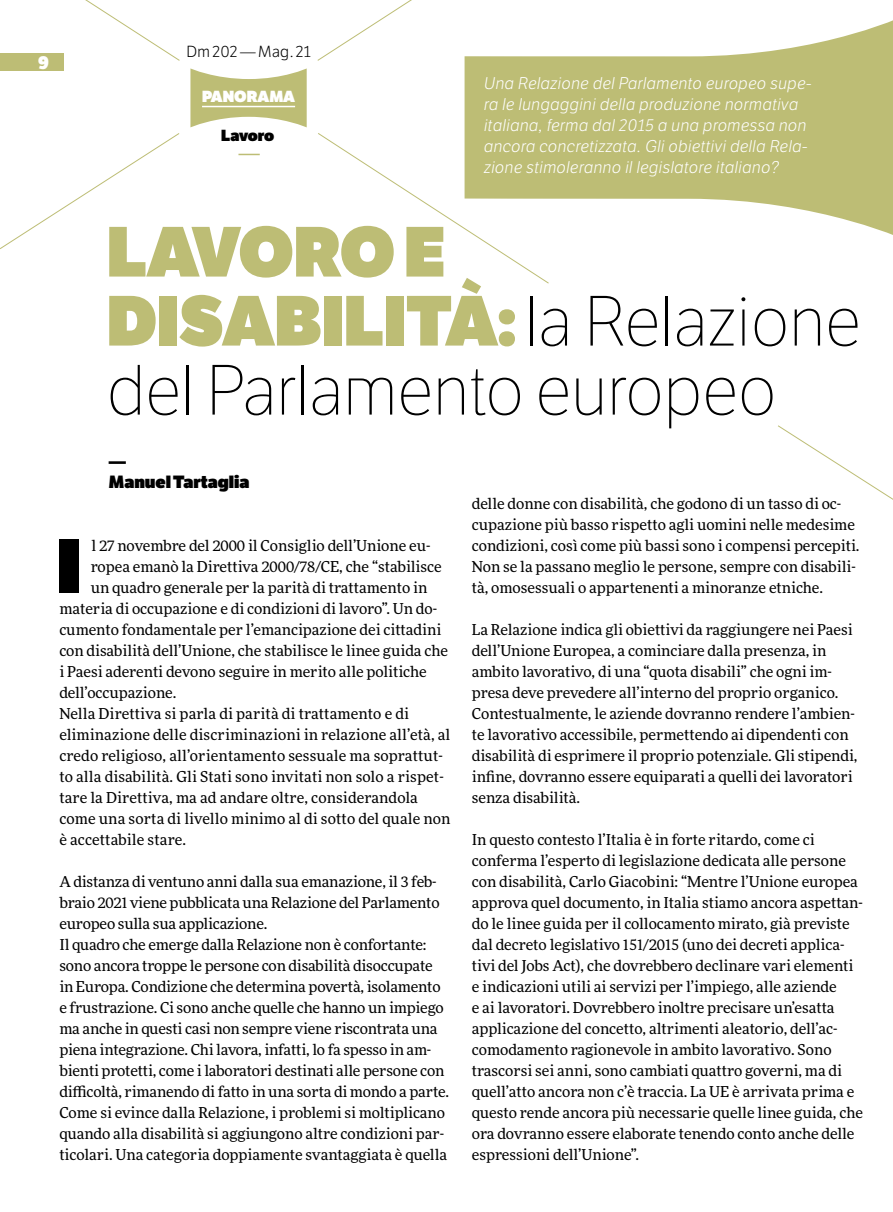
<style>
.page{position:relative;width:893px;height:1212px;background:#fff}
.page>*{position:absolute;margin:0;border:0;box-sizing:border-box;transform-origin:0 0}
.t1{font:800 74.85px "LFT Etica Display";color:#000}
.t2{font:100 69px/69px "LFT Etica Display";color:#000}
.t3{font:800 18px "LFT Etica Display";color:#fff}
.t4{font:800 17.25px/21px "LFT Etica Display";color:#000}
.t5{font:italic 300 16.5px/21px "LFT Etica";letter-spacing:.025em;color:#fff}
.t6{font:300 15.6px "LFT Etica";letter-spacing:.02em;color:#000}
.t7{font:800 15.6px "LFT Etica Display";color:#fff}
.t8{font:800 15.6px "LFT Etica Display";letter-spacing:-.005em;color:#000}
.t9{font:15px/21px "More Pro";color:#000}
.s1{font-weight:800;color:#bdbd75}
</style>
<div class="page">
<svg style="left:0;top:133px;width:180px;height:116px"></svg>
<div style="left:0;top:53px;width:64px;height:18px;background:#bdbd75"></div>
<svg style="left:465px;top:20px;width:428px;height:215px;fill:#bdbd75"></svg>
<svg style="left:317px;top:0;width:394px;height:61px"></svg>
<svg style="left:318px;top:132px;width:232px;height:152px"></svg>
<svg style="left:85px;top:0;width:95px;height:61px"></svg>
<svg style="left:190px;top:68px;width:117px;height:59px"></svg>
<hr style="left:202px;top:106px;width:93px;height:1px;background:#fff">
<svg style="left:238px;top:154px;width:22px;height:1px"></svg>
<svg style="left:778px;top:425px;width:115px;height:75px"></svg>
<p class="t3" style="left:38px;top:51px;width:12px">9</p>
<p class="t6" style="left:186px;top:43px;width:126px">Dm 202 — Mag. 21</p>
<p class="t7" style="left:202px;top:87px;width:95px">PANORAMA</p>
<p class="t8" style="left:221px;top:126px;width:55px">Lavoro</p>
<p class="t5" style="left:484px;top:73px;width:329px">Una Relazione del Parlamento europeo supe&shy;ra le lungaggini della produzione normativa italiana, ferma dal 2015 a una promessa non ancora concretizzata. Gli obiettivi della Rela&shy;zione stimoleranno il legislatore italiano?</p>
<h2 class="t2" style="left:107px;top:220px;width:756px"><span class="s1">LAVORO E<br>DISABILITÀ:</span>la Relazione del Parlamento europeo</h2>
<p class="t4" style="left:109px;top:450px;width:142px">—<br>Manuel Tartaglia</p>
<p class="t9" style="left:472px;top:492px;width:389px">delle donne con disabilità, che godono di un tasso di oc&shy;cupazione più basso rispetto agli uomini nelle medesime condizioni, così come più bassi sono i compensi percepiti.<br>Non se la passano meglio le persone, sempre con disabili&shy;tà, omosessuali o appartenenti a minoranze etniche.</p>
<p class="t9" style="left:472px;top:618px;width:387px">La Relazione indica gli obiettivi da raggiungere nei Paesi dell’Unione Europea, a cominciare dalla presenza, in ambito lavorativo, di una “quota disabili” che ogni im&shy;presa deve prevedere all’interno del proprio organico.<br>Contestualmente, le aziende dovranno rendere l’ambien&shy;te lavorativo accessibile, permettendo ai dipendenti con disabilità di esprimere il proprio potenziale. Gli stipendi, infine, dovranno essere equiparati a quelli dei lavoratori senza disabilità.</p>
<p class="t9" style="left:472px;top:828px;width:393px">In questo contesto l’Italia è in forte ritardo, come ci conferma l’esperto di legislazione dedicata alle persone con disabilità, Carlo Giacobini: “Mentre l’Unione europea approva quel documento, in Italia stiamo ancora aspettan&shy;do le linee guida per il collocamento mirato, già previste dal decreto legislativo 151/2015 (uno dei decreti applica&shy;tivi del Jobs Act), che dovrebbero declinare vari elementi e indicazioni utili ai servizi per l’impiego, alle aziende<br>e ai lavoratori. Dovrebbero inoltre precisare un’esatta applicazione del concetto, altrimenti aleatorio, dell’ac&shy;comodamento ragionevole in ambito lavorativo. Sono trascorsi sei anni, sono cambiati quattro governi, ma di quell’atto ancora non c’è traccia. La UE è arrivata prima e questo rende ancora più necessarie quelle linee guida, che ora dovranno essere elaborate tenendo conto anche delle espressioni dell’Unione”.</p>
<h1 class="t1" style="left:57px;top:519px;width:26px">I</h1>
<p class="t9" style="left:91px;top:534px;width:340px">l 27 novembre del 2000 il Consiglio dell’Unione eu-</p>
<p class="t9" style="left:91px;top:555px;width:353px">ropea emanò la Direttiva 2000/78/CE, che “stabilisce</p>
<p class="t9" style="left:91px;top:576px;width:338px">un quadro generale per la parità di trattamento in</p>
<p class="t9" style="left:59px;top:597px;width:379px">materia di occupazione e di condizioni di lavoro”. Un do-</p>
<p class="t9" style="left:59px;top:618px;width:383px">cumento fondamentale per l’emancipazione dei cittadini</p>
<p class="t9" style="left:59px;top:639px;width:390px">con disabilità dell’Unione, che stabilisce le linee guida che</p>
<p class="t9" style="left:59px;top:660px;width:369px">i Paesi aderenti devono seguire in merito alle politiche</p>
<p class="t9" style="left:59px;top:681px;width:119px">dell’occupazione.</p>
<p class="t9" style="left:59px;top:702px;width:351px">Nella Direttiva si parla di parità di trattamento e di</p>
<p class="t9" style="left:59px;top:723px;width:393px">eliminazione delle discriminazioni in relazione all’età, al</p>
<p class="t9" style="left:59px;top:744px;width:385px">credo religioso, all’orientamento sessuale ma soprattut-</p>
<p class="t9" style="left:59px;top:765px;width:386px">to alla disabilità. Gli Stati sono invitati non solo a rispet-</p>
<p class="t9" style="left:59px;top:786px;width:360px">tare la Direttiva, ma ad andare oltre, considerandola</p>
<p class="t9" style="left:59px;top:807px;width:393px">come una sorta di livello minimo al di sotto del quale non</p>
<p class="t9" style="left:59px;top:828px;width:128px">è accettabile stare.</p>
<p class="t9" style="left:59px;top:870px;width:391px">A distanza di ventuno anni dalla sua emanazione, il 3 feb&shy;braio 2021 viene pubblicata una Relazione del Parlamento europeo sulla sua applicazione.<br>Il quadro che emerge dalla Relazione non è confortante: sono ancora troppe le persone con disabilità disoccupate in Europa. Condizione che determina povertà, isolamento e frustrazione. Ci sono anche quelle che hanno un impiego ma anche in questi casi non sempre viene riscontrata una piena integrazione. Chi lavora, infatti, lo fa spesso in am&shy;bienti protetti, come i laboratori destinati alle persone con difficoltà, rimanendo di fatto in una sorta di mondo a parte.<br>Come si evince dalla Relazione, i problemi si moltiplicano quando alla disabilità si aggiungono altre condizioni par&shy;ticolari. Una categoria doppiamente svantaggiata è quella</p>
</div>
